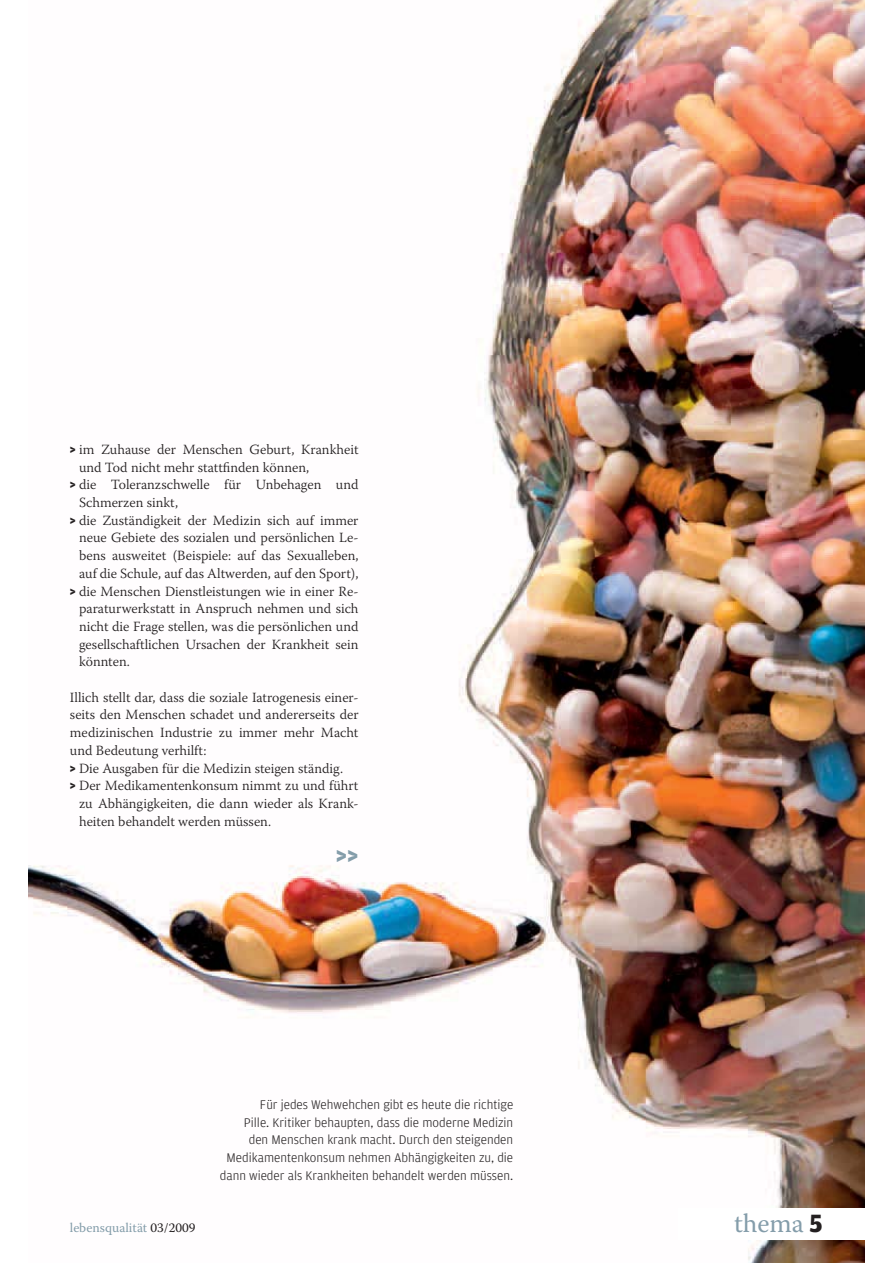
<style>
.page{position:relative;width:893px;height:1263px;background:#fff}
.page>*{position:absolute;margin:0;border:0;box-sizing:border-box;transform-origin:0 0}
.t1{font:26.55px "Warnock Pro";color:#849daa}
.t2{font:700 26.55px "Amplitude";color:#849daa}
.t3{font:300 13.95px "Warnock Pro";color:#231f20}
.t4{font:300 13.35px/17.7px "Amplitude";color:#231f20;text-align:right}
.t5{font:13.35px "Warnock Pro";color:#849daa}
.s1{font-family:"Amplitude";font-weight:700}
.s2{color:#231f20}
.s3{font-family:"Amplitude";font-weight:700;color:#231f20}
</style>
<div class="page">
<img style="left:28px;top:0;width:836px;height:1263px">
<div style="left:678px;top:1209px;width:186px;height:31px;background:#fff"></div>
<p class="t3" style="left:70px;top:444px;width:290px"><span class="s1">&gt;</span> im Zuhause der Menschen Geburt, Krankheit</p>
<p class="t3" style="left:79px;top:462px;width:232px">und Tod nicht mehr stattfinden können,</p>
<p class="t3" style="left:70px;top:479px;width:290px"><span class="s1">&gt;</span> die Toleranzschwelle für Unbehagen und</p>
<p class="t3" style="left:79px;top:497px;width:101px">Schmerzen sinkt,</p>
<p class="t3" style="left:70px;top:515px;width:290px"><span class="s1">&gt;</span> die Zuständigkeit der Medizin sich auf immer</p>
<p class="t3" style="left:79px;top:532px;width:281px">neue Gebiete des sozialen und persönlichen Le-</p>
<p class="t3" style="left:79px;top:550px;width:281px">bens ausweitet (Beispiele: auf das Sexualleben,</p>
<p class="t3" style="left:79px;top:568px;width:281px">auf die Schule, auf das Altwerden, auf den Sport),</p>
<p class="t3" style="left:70px;top:585px;width:290px"><span class="s1">&gt;</span> die Menschen Dienstleistungen wie in einer Re-</p>
<p class="t3" style="left:79px;top:603px;width:281px">paraturwerkstatt in Anspruch nehmen und sich</p>
<p class="t3" style="left:79px;top:621px;width:281px">nicht die Frage stellen, was die persönlichen und</p>
<p class="t3" style="left:79px;top:639px;width:281px">gesellschaftlichen Ursachen der Krankheit sein</p>
<p class="t3" style="left:79px;top:656px;width:52px">könnten.</p>
<p class="t3" style="left:70px;top:692px;width:290px">Illich stellt dar, dass die soziale Iatrogenesis einer-</p>
<p class="t3" style="left:70px;top:709px;width:290px">seits den Menschen schadet und andererseits der</p>
<p class="t3" style="left:70px;top:727px;width:290px">medizinischen Industrie zu immer mehr Macht</p>
<p class="t3" style="left:70px;top:745px;width:138px">und Bedeutung verhilft:</p>
<p class="t3" style="left:70px;top:762px;width:275px"><span class="s1">&gt;</span> Die Ausgaben für die Medizin steigen ständig.</p>
<p class="t3" style="left:70px;top:780px;width:290px"><span class="s1">&gt;</span> Der Medikamentenkonsum nimmt zu und führt</p>
<p class="t3" style="left:79px;top:798px;width:281px">zu Abhängigkeiten, die dann wieder als Krank-</p>
<p class="t3" style="left:79px;top:816px;width:193px">heiten behandelt werden müssen.</p>
<h1 class="t2" style="left:336px;top:845px;width:24px">&gt;&gt;</h1>
<p class="t5" style="left:70px;top:1220px;width:127px">lebensqualität <span class="s2">03/2009</span></p>
<p class="t4" style="left:220px;top:1096px;width:295px">Für jedes Wehwehchen gibt es heute die richtige<br>Pille. Kritiker behaupten, dass die moderne Medizin<br>den Menschen krank macht. Durch den steigenden Medikamentenkonsum nehmen Abhängigkeiten zu, die dann wieder als Krankheiten behandelt werden müssen.</p>
<h1 class="t1" style="left:734px;top:1208px;width:90px">thema <span class="s3">5</span></h1>
</div>
